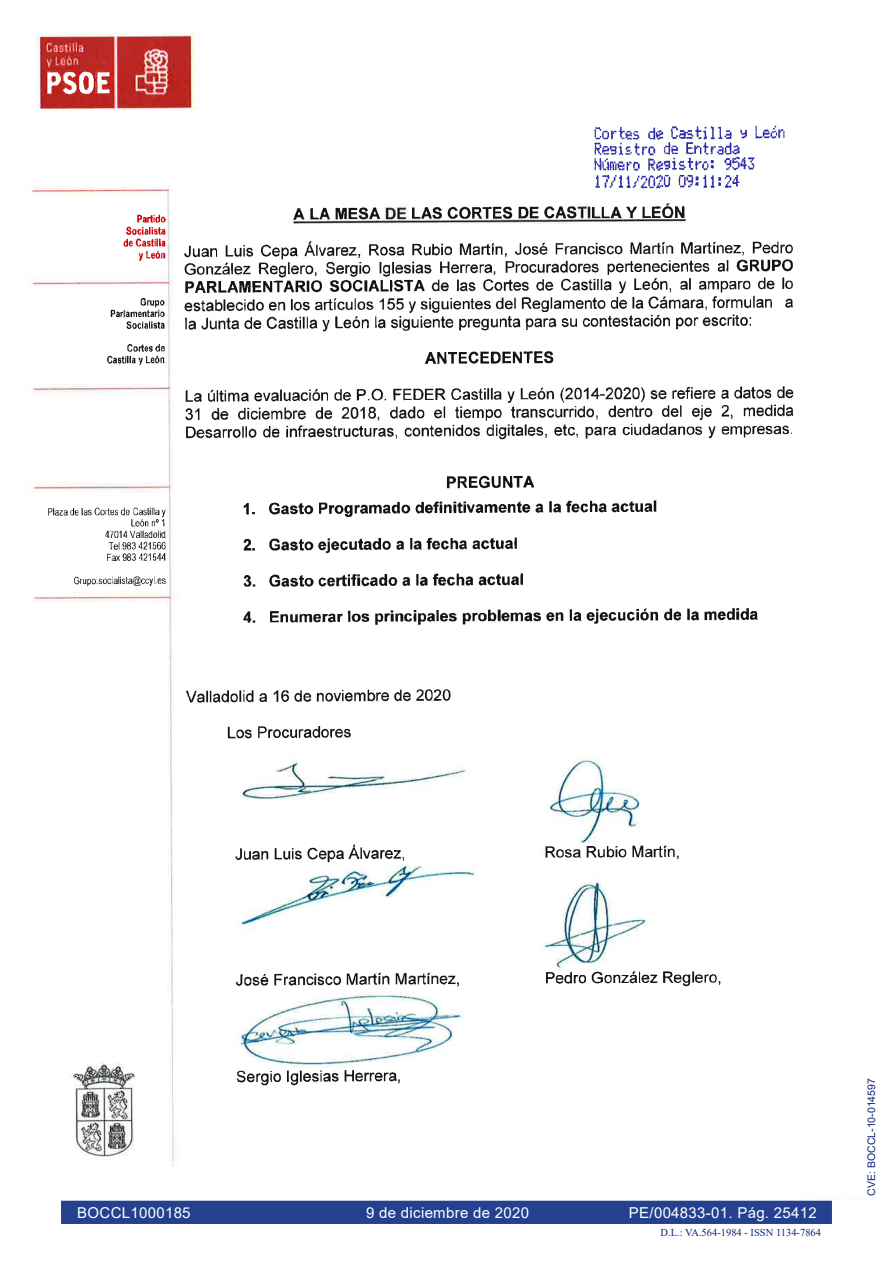
<style>
.page{position:relative;width:893px;height:1263px;background:#fff}
.page>*{position:absolute;margin:0;border:0;box-sizing:border-box;transform-origin:0 0}
.E_CVE{font:15px "Arial";letter-spacing:.02em;color:#fff}
.t1{font:10.5px "Times New Roman";color:#132477}
.t2{font:10.5px "Arial";color:#132477}
</style>
<div class="page">
<div style="left:60px;top:1200px;width:773px;height:25px;background:#25408f"></div>
<div style="left:60px;top:1199px;width:773px;height:26px;border:2px solid #fff"></div>
<img style="left:25px;top:33px;width:808px;height:1167px">
<img style="left:48px;top:42px;width:63px;height:52px">
<img style="left:48px;top:205px;width:747px;height:880px">
<img style="left:592px;top:126px;width:195px;height:92px">
<p class="E_CVE" style="left:77px;top:1202px;width:115px">BOCCL1000185</p>
<p class="E_CVE" style="left:366px;top:1202px;width:165px">9 de diciembre de 2020</p>
<p class="E_CVE" style="left:629px;top:1202px;width:189px">PE/004833-01. Pág. 25412</p>
<p class="t1" style="left:661px;top:1225px;width:162px">D.L.: VA.564-1984 - ISSN 1134-7864</p>
<p class="t2" style="left:864px;top:1195px;width:119px;rotate:-90deg">CVE: BOCCL-10-014597</p>
</div>
